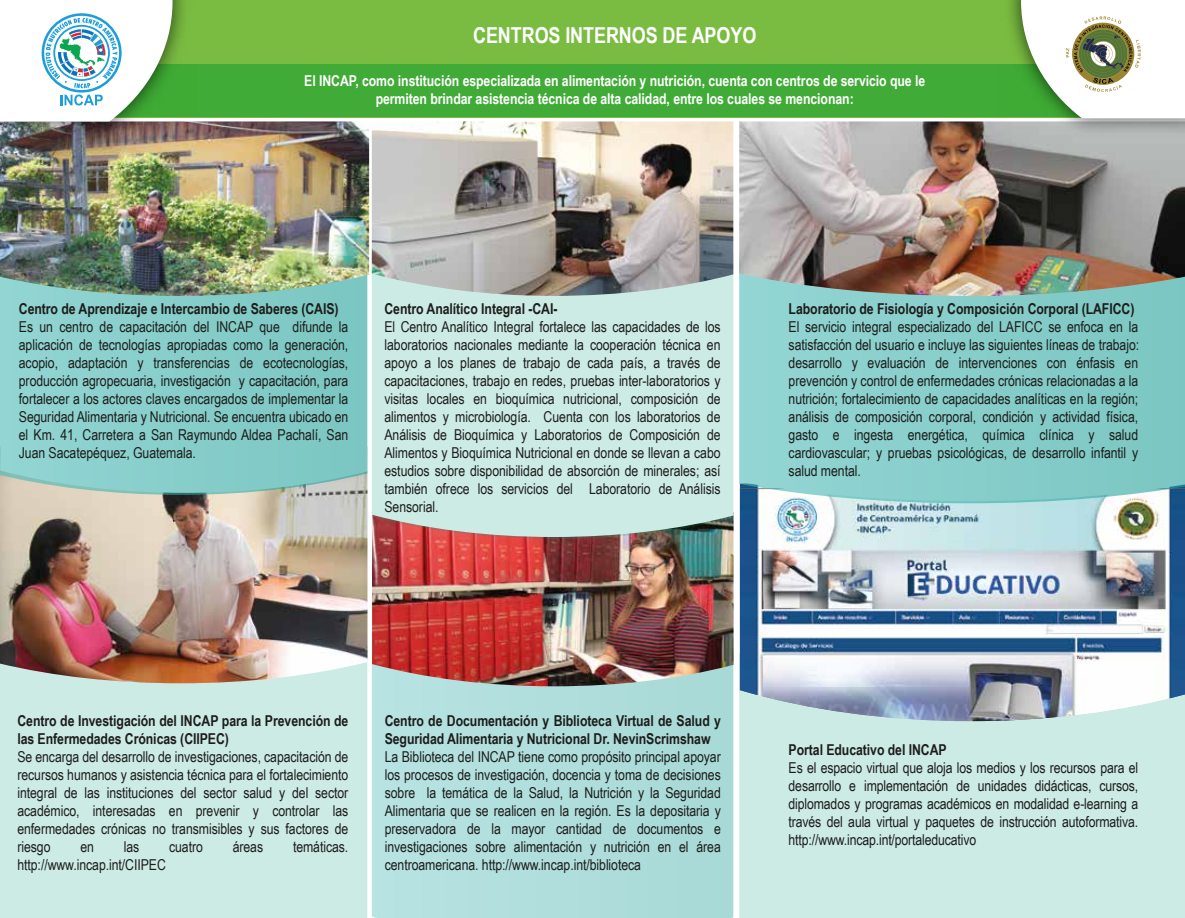
<style>
.page{position:relative;width:1185px;height:918px;background:#fff}
.page>*{position:absolute;margin:0;border:0;box-sizing:border-box;transform-origin:0 0}
.t1{font:700 22.05px "Arial Narrow";letter-spacing:-.005em;color:#fff}
.t2{font:15px/18px "Arial Narrow";letter-spacing:-.005em;color:#1d1d1b;text-align:justify}
.t3{font:700 15px/18px "Arial Narrow";letter-spacing:-.005em;color:#1d1d1b}
.t4{font:700 15px/18px "Arial Narrow";letter-spacing:-.005em;color:#fff;text-align:center}
</style>
<div class="page">
<div style="left:372px;top:686px;width:361px;height:232px;background:#b0dedc"></div>
<div style="left:739px;top:653px;width:445px;height:265px;background:#cdebe5"></div>
<div style="left:0;top:683px;width:367px;height:235px;background:#cdebe5"></div>
<img style="left:740px;top:503px;width:444px;height:218px">
<img style="left:0;top:495px;width:367px;height:188px">
<img style="left:372px;top:539px;width:361px;height:147px">
<div style="left:372px;top:296px;width:361px;height:243px;background:#cdebe5"></div>
<svg style="left:739px;top:296px;width:445px;height:207px;background:#88cdcb"></svg>
<svg style="left:0;top:296px;width:367px;height:199px;background:#88ccc9"></svg>
<div style="left:0;top:0;width:1184px;height:117px;background:#7abc42"></div>
<div style="left:0;top:65px;width:1184px;height:52px;background:#3aaa35"></div>
<img style="left:0;top:121px;width:369px;height:175px">
<img style="left:372px;top:121px;width:361px;height:175px">
<img style="left:739px;top:121px;width:445px;height:175px">
<img style="left:0;top:0;width:197px;height:146px">
<svg style="left:0;top:0;width:172px;height:121px;background:#d1e8e2"></svg>
<img style="left:996px;top:0;width:188px;height:143px">
<svg style="left:1021px;top:0;width:163px;height:118px;background:#d2ddc8"></svg>
<h1 class="t1" style="left:473px;top:19px;width:285px">CENTROS INTERNOS DE APOYO</h1>
<p class="t4" style="left:304px;top:71px;width:622px">El INCAP, como institución especializada en alimentación y nutrición, cuenta con centros de servicio que le permiten brindar asistencia técnica de alta calidad, entre los cuales se mencionan:</p>
<p class="t3" style="left:19px;top:299px;width:321px">Centro de Aprendizaje e Intercambio de Saberes (CAIS)</p>
<p class="t2" style="left:19px;top:317px;width:331px">Es un centro de capacitación del INCAP que difunde la aplicación de tecnologías apropiadas como la generación, acopio, adaptación y transferencias de ecotecnologías, producción agropecuaria, investigación y capacitación, para fortalecer a los actores claves encargados de implementar la Seguridad Alimentaria y Nutricional. Se encuentra ubicado en el Km. 41, Carretera a San Raymundo Aldea Pachalí, San Juan Sacatepéquez, Guatemala.</p>
<p class="t3" style="left:384px;top:299px;width:174px">Centro Analítico Integral -CAI-</p>
<p class="t2" style="left:384px;top:317px;width:338px">El Centro Analítico Integral fortalece las capacidades de los laboratorios nacionales mediante la cooperación técnica en apoyo a los planes de trabajo de cada país, a través de capacitaciones, trabajo en redes, pruebas inter-laboratorios y visitas locales en bioquímica nutricional, composición de alimentos y microbiología. Cuenta con los laboratorios de Análisis de Bioquímica y Laboratorios de Composición de Alimentos y Bioquímica Nutricional en donde se llevan a cabo estudios sobre disponibilidad de absorción de minerales; así también ofrece los servicios del Laboratorio de Análisis Sensorial.</p>
<p class="t3" style="left:788px;top:299px;width:347px">Laboratorio de Fisiología y Composición Corporal (LAFICC)</p>
<p class="t2" style="left:788px;top:317px;width:352px">El servicio integral especializado del LAFICC se enfoca en la satisfacción del usuario e incluye las siguientes líneas de trabajo: desarrollo y evaluación de intervenciones con énfasis en prevención y control de enfermedades crónicas relacionadas a la nutrición; fortalecimiento de capacidades analíticas en la región; análisis de composición corporal, condición y actividad física, gasto e ingesta energética, química clínica y salud cardiovascular; y pruebas psicológicas, de desarrollo infantil y salud mental.</p>
<p class="t3" style="left:17px;top:711px;width:332px">Centro de Investigación del INCAP para la Prevención de las Enfermedades Crónicas (CIIPEC)</p>
<p class="t2" style="left:17px;top:747px;width:332px">Se encarga del desarrollo de investigaciones, capacitación de recursos humanos y asistencia técnica para el fortalecimiento integral de las instituciones del sector salud y del sector académico, interesadas en prevenir y controlar las enfermedades crónicas no transmisibles y sus factores de riesgo</p>
<p class="t2" style="left:80px;top:837px;width:15px">en</p>
<p class="t2" style="left:124px;top:837px;width:17px">las</p>
<p class="t2" style="left:169px;top:837px;width:35px">cuatro</p>
<p class="t2" style="left:233px;top:837px;width:32px">áreas</p>
<p class="t2" style="left:293px;top:837px;width:57px">temáticas.</p>
<p class="t2" style="left:17px;top:855px;width:150px">http://www.incap.int/CIIPEC</p>
<p class="t3" style="left:385px;top:711px;width:338px">Centro de Documentación y Biblioteca Virtual de Salud y<br>Seguridad Alimentaria y Nutricional Dr. NevinScrimshaw</p>
<p class="t2" style="left:385px;top:747px;width:338px">La Biblioteca del INCAP tiene como propósito principal apoyar los procesos de investigación, docencia y toma de decisiones sobre la temática de la Salud, la Nutrición y la Seguridad Alimentaria que se realicen en la región. Es la depositaria y preservadora de la mayor cantidad de documentos e investigaciones sobre alimentación y nutrición en el área centroamericana. http://www.incap.int/biblioteca</p>
<p class="t3" style="left:788px;top:740px;width:160px">Portal Educativo del INCAP</p>
<p class="t2" style="left:788px;top:758px;width:351px">Es el espacio virtual que aloja los medios y los recursos para el desarrollo e implementación de unidades didácticas, cursos, diplomados y programas académicos en modalidad e-learning a través del aula virtual y paquetes de instrucción autoformativa. http://www.incap.int/portaleducativo</p>
</div>
